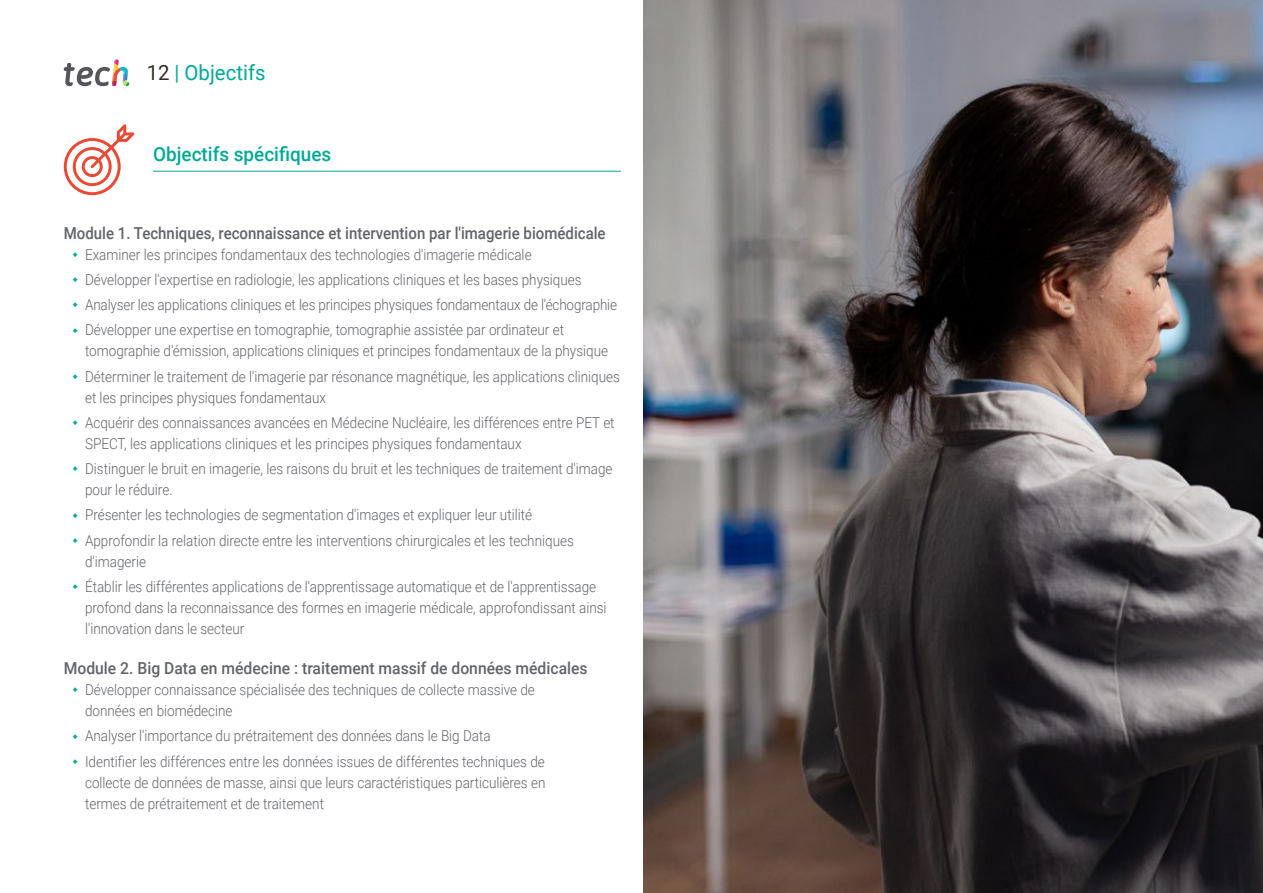
<style>
.page{position:relative;width:1263px;height:893px;background:#fff}
.page>*{position:absolute;margin:0;border:0;box-sizing:border-box;transform-origin:0 0}
.t1{font:21px "Roboto";color:#00a996}
.t2{font:500 19.5px "Roboto";color:#00a995}
.t3{font:500 16.5px "Roboto";color:#61646a;scale:.91 1}
.t4{font:500 16.5px "Roboto";color:#61646a;scale:.95 1}
.t5{font:300 15px/25.2px "Roboto";color:#61646a;scale:.9 1}
.s1{color:#312e20}
</style>
<div class="page">
<svg style="left:64px;top:60px;width:65px;height:27px"></svg>
<hr style="left:153px;top:171px;width:468px;height:1px;background:#00a995">
<svg style="left:64px;top:124px;width:70px;height:71px"></svg>
<img style="left:643px;top:0;width:620px;height:893px">
<h1 class="t1" style="left:147px;top:58px;width:120px"><span class="s1">12</span> | Objectifs</h1>
<h2 class="t2" style="left:153px;top:141px;width:180px">Objectifs spécifiques</h2>
<p class="t3" style="left:64px;top:221px;width:597px">Module 1. Techniques, reconnaissance et intervention par l'imagerie biomédicale</p>
<p class="t5" style="left:85px;top:241px;width:593px">Examiner les principes fondamentaux des technologies d'imagerie médicale<br>Développer l'expertise en radiologie, les applications cliniques et les bases physiques Analyser les applications cliniques et les principes physiques fondamentaux de l'échographie Développer une expertise en tomographie, tomographie assistée par ordinateur et</p>
<p class="t5" style="left:85px;top:338px;width:596px">tomographie d'émission, applications cliniques et principes fondamentaux de la physique<br>Déterminer le traitement de l'imagerie par résonance magnétique, les applications cliniques</p>
<p class="t5" style="left:85px;top:384px;width:590px">et les principes physiques fondamentaux<br>Acquérir des connaissances avancées en Médecine Nucléaire, les différences entre PET et</p>
<p class="t5" style="left:85px;top:430px;width:588px">SPECT, les applications cliniques et les principes physiques fondamentaux<br>Distinguer le bruit en imagerie, les raisons du bruit et les techniques de traitement d'image</p>
<p class="t5" style="left:85px;top:477px;width:545px">pour le réduire.<br>Présenter les technologies de segmentation d'images et expliquer leur utilité<br>Approfondir la relation directe entre les interventions chirurgicales et les techniques</p>
<p class="t5" style="left:85px;top:548px;width:569px">d'imagerie<br>Établir les différentes applications de l'apprentissage automatique et de l'apprentissage</p>
<p class="t5" style="left:85px;top:597px;width:581px;line-height:21px">profond dans la reconnaissance des formes en imagerie médicale, approfondissant ainsi l'innovation dans le secteur</p>
<p class="t4" style="left:64px;top:657px;width:553px">Module 2. Big Data en médecine : traitement massif de données médicales</p>
<p class="t5" style="left:85px;top:679px;width:501px;line-height:21px">Développer connaissance spécialisée des techniques de collecte massive de données en biomédecine</p>
<p class="t5" style="left:85px;top:723px;width:512px">Analyser l'importance du prétraitement des données dans le Big Data<br>Identifier les différences entre les données issues de différentes techniques de</p>
<p class="t5" style="left:85px;top:771px;width:513px;line-height:21px">collecte de données de masse, ainsi que leurs caractéristiques particulières en termes de prétraitement et de traitement</p>
</div>
